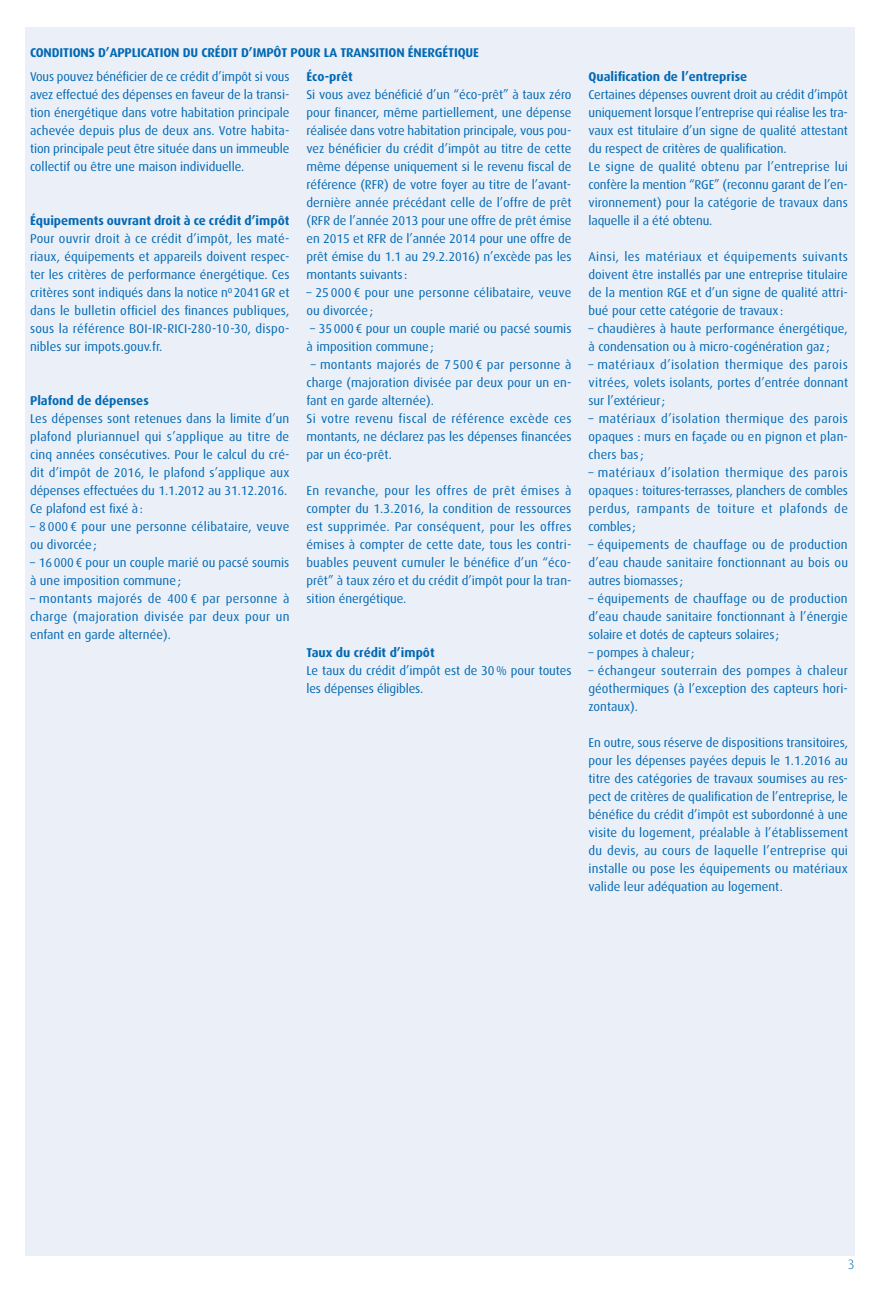
<style>
.page{position:relative;width:893px;height:1297px;background:#fff}
.page>*{position:absolute;margin:0;border:0;box-sizing:border-box;transform-origin:0 0}
.cdt_sous_champ{font:300 13.5px "Dax";color:#0168b3}
.cdt{font:12.75px/18px "Dax";color:#0168b3;text-align:justify}
.cdt-2{font:700 12.75px "Dax";color:#0168b3}
._2013titre2{font:700 12.75px "Dax";letter-spacing:-.01em;color:#0168b3}
</style>
<div class="page">
<div style="left:26px;top:27px;width:829px;height:1229px;background:#eaeff8"></div>
<p class="_2013titre2" style="left:30px;top:45px;width:450px">CONDITIONS D’APPLICATION DU CRÉDIT D’IMPÔT POUR LA TRANSITION ÉNERGÉTIQUE</p>
<p class="cdt" style="left:30px;top:68px;width:261px">Vous pouvez bénéficier de ce crédit d’impôt si vous avez effectué des dépenses en faveur de la transi&shy;tion énergétique dans votre habitation principale achevée depuis plus de deux ans. Votre habita&shy;tion principale peut être située dans un immeuble collectif ou être une maison individuelle.</p>
<p class="cdt-2" style="left:30px;top:213px;width:261px">Équipements ouvrant droit à ce crédit d’impôt</p>
<p class="cdt" style="left:30px;top:230px;width:261px">Pour ouvrir droit à ce crédit d’impôt, les maté&shy;riaux, équipements et appareils doivent respec&shy;ter les critères de performance énergétique. Ces critères sont indiqués dans la notice n<sup>o</sup> 2041GR et dans le bulletin officiel des finances publiques, sous la référence BOI-IR-RICI-280-10-30, dispo&shy;nibles sur impots.gouv.fr.</p>
<p class="cdt-2" style="left:30px;top:393px;width:120px">Plafond de dépenses</p>
<p class="cdt" style="left:30px;top:410px;width:261px">Les dépenses sont retenues dans la limite d’un plafond pluriannuel qui s’applique au titre de cinq années consécutives. Pour le calcul du cré&shy;dit d’impôt de 2016, le plafond s’applique aux dépenses effectuées du 1.1.2012 au 31.12.2016.</p>
<p class="cdt" style="left:30px;top:500px;width:115px">Ce plafond est fixé à :</p>
<p class="cdt" style="left:30px;top:518px;width:261px">– 8 000 € pour une personne célibataire, veuve ou divorcée;</p>
<p class="cdt" style="left:30px;top:554px;width:261px">– 16000€ pour un couple marié ou pacsé soumis à une imposition commune;</p>
<p class="cdt" style="left:30px;top:590px;width:261px">– montants majorés de 400 € par personne à charge (majoration divisée par deux pour un enfant en garde alternée).</p>
<p class="cdt-2" style="left:306px;top:69px;width:48px">Éco-prêt</p>
<p class="cdt" style="left:306px;top:86px;width:267px">Si vous avez bénéficié d’un “éco-prêt” à taux zéro pour financer, même partiellement, une dépense réalisée dans votre habitation principale, vous pou&shy;vez bénéficier du crédit d’impôt au titre de cette même dépense uniquement si le revenu fiscal de référence (RFR) de votre foyer au titre de l’avant&shy;dernière année précédant celle de l’offre de prêt (RFR de l’année 2013 pour une offre de prêt émise en 2015 et RFR de l’année 2014 pour une offre de prêt émise du 1.1 au 29.2.2016) n’excède pas les montants suivants :</p>
<p class="cdt" style="left:306px;top:284px;width:266px">– 25 000 € pour une personne célibataire, veuve ou divorcée;</p>
<p class="cdt" style="left:306px;top:320px;width:267px">– 35000€ pour un couple marié ou pacsé soumis à imposition commune;</p>
<p class="cdt" style="left:306px;top:356px;width:267px;text-indent:5px">– montants majorés de 7 500 € par personne à charge (majoration divisée par deux pour un en&shy;fant en garde alternée).</p>
<p class="cdt" style="left:306px;top:410px;width:267px">Si votre revenu fiscal de référence excède ces montants, ne déclarez pas les dépenses financées par un éco-prêt.</p>
<p class="cdt" style="left:306px;top:482px;width:267px">En revanche, pour les offres de prêt émises à compter du 1.3.2016, la condition de ressources est supprimée. Par conséquent, pour les offres émises à compter de cette date, tous les contri&shy;buables peuvent cumuler le bénéfice d’un “éco&shy;prêt” à taux zéro et du crédit d’impôt pour la tran&shy;sition énergétique.</p>
<p class="cdt-2" style="left:306px;top:645px;width:130px">Taux du crédit d’impôt</p>
<p class="cdt" style="left:306px;top:662px;width:267px">Le taux du crédit d’impôt est de 30% pour toutes les dépenses éligibles.</p>
<p class="cdt-2" style="left:588px;top:69px;width:160px">Qualification de l’entreprise</p>
<p class="cdt" style="left:588px;top:86px;width:261px">Certaines dépenses ouvrent droit au crédit d’impôt uniquement lorsque l’entreprise qui réalise les tra&shy;vaux est titulaire d’un signe de qualité attestant du respect de critères de qualification.</p>
<p class="cdt" style="left:588px;top:158px;width:261px">Le signe de qualité obtenu par l’entreprise lui confère la mention “RGE” (reconnu garant de l’en&shy;vironnement) pour la catégorie de travaux dans laquelle il a été obtenu.</p>
<p class="cdt" style="left:588px;top:248px;width:261px">Ainsi, les matériaux et équipements suivants doivent être installés par une entreprise titulaire de la mention RGE et d’un signe de qualité attri&shy;bué pour cette catégorie de travaux :</p>
<p class="cdt" style="left:588px;top:320px;width:261px">– chaudières à haute performance énergétique, à condensation ou à micro-cogénération gaz ;</p>
<p class="cdt" style="left:588px;top:356px;width:261px">– matériaux d’isolation thermique des parois vitrées, volets isolants, portes d’entrée donnant sur l’extérieur;</p>
<p class="cdt" style="left:588px;top:410px;width:261px">– matériaux d’isolation thermique des parois opaques : murs en façade ou en pignon et plan&shy;chers bas ;</p>
<p class="cdt" style="left:588px;top:464px;width:261px">– matériaux d’isolation thermique des parois opaques : toitures-terrasses, planchers de combles perdus, rampants de toiture et plafonds de combles ;</p>
<p class="cdt" style="left:588px;top:536px;width:261px">– équipements de chauffage ou de production d’eau chaude sanitaire fonctionnant au bois ou autres biomasses ;</p>
<p class="cdt" style="left:588px;top:590px;width:261px">– équipements de chauffage ou de production d’eau chaude sanitaire fonctionnant à l’énergie solaire et dotés de capteurs solaires ;</p>
<p class="cdt" style="left:588px;top:644px;width:107px">– pompes à chaleur;</p>
<p class="cdt" style="left:588px;top:662px;width:261px">– échangeur souterrain des pompes à chaleur géothermiques (à l’exception des capteurs hori&shy;zontaux).</p>
<p class="cdt" style="left:588px;top:734px;width:261px">En outre, sous réserve de dispositions transitoires, pour les dépenses payées depuis le 1.1.2016 au titre des catégories de travaux soumises au res&shy;pect de critères de qualification de l’entreprise, le bénéfice du crédit d’impôt est subordonné à une visite du logement, préalable à l’établissement du devis, au cours de laquelle l’entreprise qui installe ou pose les équipements ou matériaux valide leur adéquation au logement.</p>
<p class="cdt_sous_champ" style="left:848px;top:1257px;width:8px">3</p>
</div>
